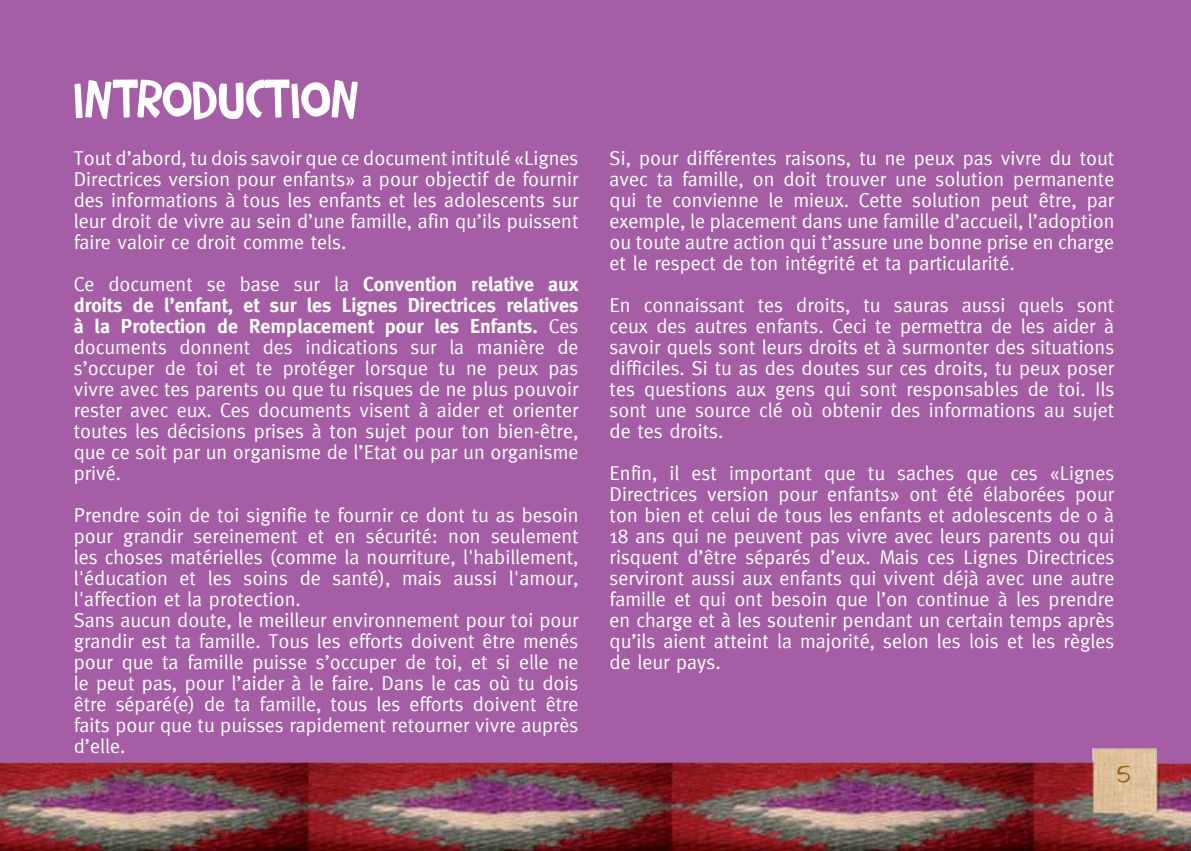
<style>
.page{position:relative;width:1191px;height:851px;background:#fff}
.page>*{position:absolute;margin:0;border:0;box-sizing:border-box;transform-origin:0 0}
.t1{font:60px "Rumpelstiltskin";letter-spacing:-.02em;color:#fff}
.t2{font:26px "Nothing You Could Say";color:#9e651e}
.t3{font:20px/21px "Meta";color:#fff;text-align:justify}
.s1{font-weight:700}
</style>
<div class="page">
<img style="left:0;top:763px;width:1191px;height:87px">
<div style="left:0;top:0;width:1191px;height:763px;background:#a55ea6"></div>
<h1 class="t1" style="left:72px;top:61px;width:288px">INTRODUCTION</h1>
<p class="t3" style="left:74px;top:147px;width:506px">Tout d’abord, tu dois savoir que ce document intitulé «Lignes Directrices version pour enfants» a pour objectif de fournir des informations à tous les enfants et les adolescents sur leur droit de vivre au sein d’une famille, afin qu’ils puissent faire valoir ce droit comme tels.</p>
<p class="t3" style="left:74px;top:273px;width:506px">Ce document se base sur la <span class="s1">Convention relative aux droits de l’enfant, et sur les Lignes Directrices relatives à la Protection de Remplacement pour les Enfants.</span> Ces documents donnent des indications sur la manière de s’occuper de toi et te protéger lorsque tu ne peux pas vivre avec tes parents ou que tu risques de ne plus pouvoir rester avec eux. Ces documents visent à aider et orienter toutes les décisions prises à ton sujet pour ton bien-être, que ce soit par un organisme de l’Etat ou par un organisme privé.</p>
<p class="t3" style="left:74px;top:504px;width:506px;text-align:left">Prendre soin de toi signifie te fournir ce dont tu as besoin pour grandir sereinement et en sécurité: non seulement les choses matérielles (comme la nourriture, l'habillement, l'éducation et les soins de santé), mais aussi l'amour, l'affection et la protection.<br>Sans aucun doute, le meilleur environnement pour toi pour grandir est ta famille. Tous les efforts doivent être menés pour que ta famille puisse s’occuper de toi, et si elle ne le peut pas, pour l’aider à le faire. Dans le cas où tu dois être séparé(e) de ta famille, tous les efforts doivent être faits pour que tu puisses rapidement retourner vivre auprès d’elle.</p>
<p class="t3" style="left:609px;top:147px;width:506px">Si, pour différentes raisons, tu ne peux pas vivre du tout avec ta famille, on doit trouver une solution permanente qui te convienne le mieux. Cette solution peut être, par exemple, le placement dans une famille d’accueil, l’adoption ou toute autre action qui t’assure une bonne prise en charge et le respect de ton intégrité et ta particularité.</p>
<p class="t3" style="left:609px;top:294px;width:506px">En connaissant tes droits, tu sauras aussi quels sont ceux des autres enfants. Ceci te permettra de les aider à savoir quels sont leurs droits et à surmonter des situations difficiles. Si tu as des doutes sur ces droits, tu peux poser tes questions aux gens qui sont responsables de toi. Ils sont une source clé où obtenir des informations au sujet de tes droits.</p>
<p class="t3" style="left:609px;top:462px;width:506px">Enfin, il est important que tu saches que ces «Lignes Directrices version pour enfants» ont été élaborées pour ton bien et celui de tous les enfants et adolescents de 0 à 18 ans qui ne peuvent pas vivre avec leurs parents ou qui risquent d’être séparés d’eux. Mais ces Lignes Directrices serviront aussi aux enfants qui vivent déjà avec une autre famille et qui ont besoin que l’on continue à les prendre en charge et à les soutenir pendant un certain temps après qu’ils aient atteint la majorité, selon les lois et les règles de leur pays.</p>
<h2 class="t2" style="left:1117px;top:758px;width:16px">5</h2>
</div>
